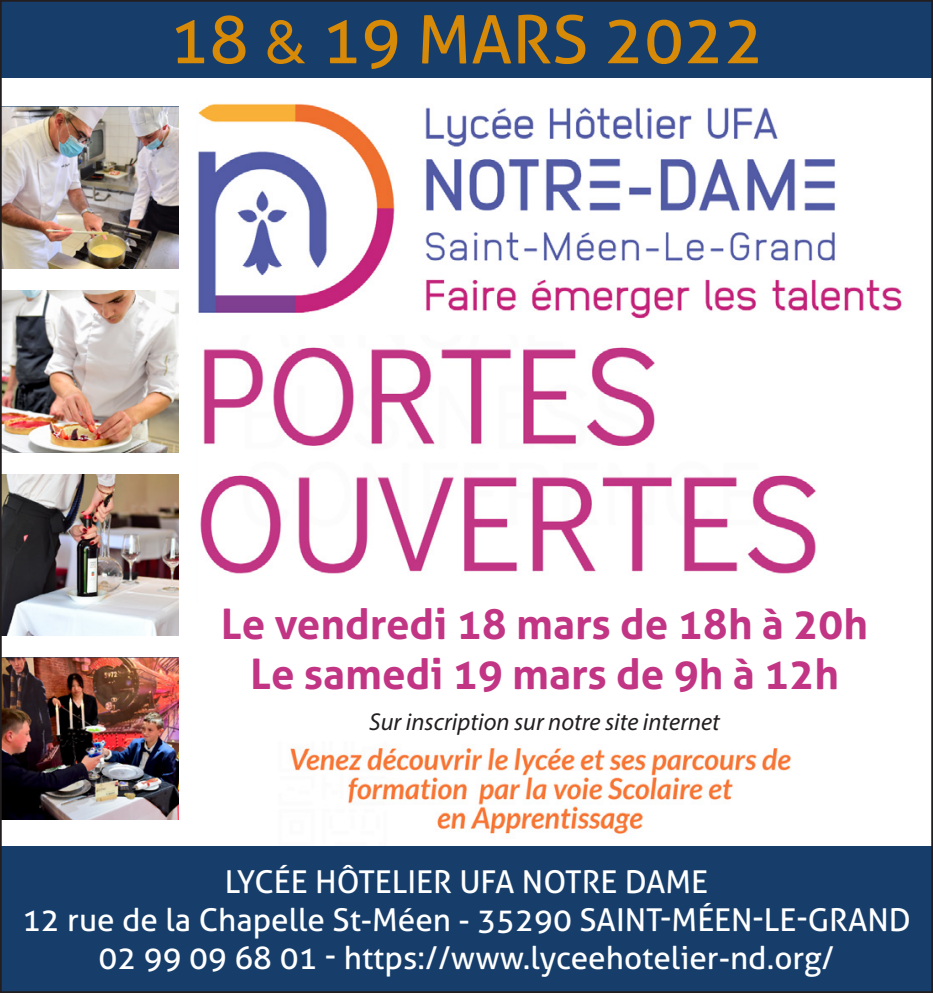
<style>
.page{position:relative;width:933px;height:993px;background:#fff}
.page>*{position:absolute;margin:0;border:0;box-sizing:border-box;transform-origin:0 0}
.t1{font:66.5px "Aller";color:#d78908}
.t2{font:700 42px "Aller";color:#c13584}
.t3{font:31.5px "Aller";color:#fff}
.t4{font:italic 24.5px "Myriad Pro";color:#231f20}
.s1{font-family:"Agenda"}
</style>
<div class="page">
<img style="left:198px;top:103px;width:706px;height:216px">
<div style="left:0;top:0;width:933px;height:77px;background:#173e6a"></div>
<img style="left:3px;top:107px;width:176px;height:161px">
<img style="left:3px;top:290px;width:176px;height:162px">
<img style="left:3px;top:474px;width:176px;height:161px">
<img style="left:3px;top:657px;width:176px;height:162px">
<div style="left:0;top:846px;width:933px;height:145px;background:#173e6a"></div>
<img style="left:200px;top:347px;width:616px;height:227px">
<img style="left:289px;top:747px;width:502px;height:92px">
<p class="t1" style="left:169px;top:-1px;width:596px">18 <span class="s1">&amp;</span> 19 MARS 2022</p>
<p class="t2" style="left:221px;top:597px;width:648px">Le vendredi 18 mars de 18h à 20h</p>
<p class="t2" style="left:250px;top:648px;width:590px">Le samedi 19 mars de 9h à 12h</p>
<p class="t4" style="left:369px;top:706px;width:352px">Sur inscription sur notre site internet</p>
<p class="t3" style="left:225px;top:862px;width:485px">LYCÉE HÔTELIER UFA NOTRE DAME</p>
<p class="t3" style="left:22px;top:900px;width:890px">12 rue de la Chapelle St-Méen - 35290 SAINT-MÉEN-LE-GRAND</p>
<p class="t3" style="left:99px;top:938px;width:737px">02 99 09 68 01 - https://www.lyceehotelier-nd.org/</p>
</div>
